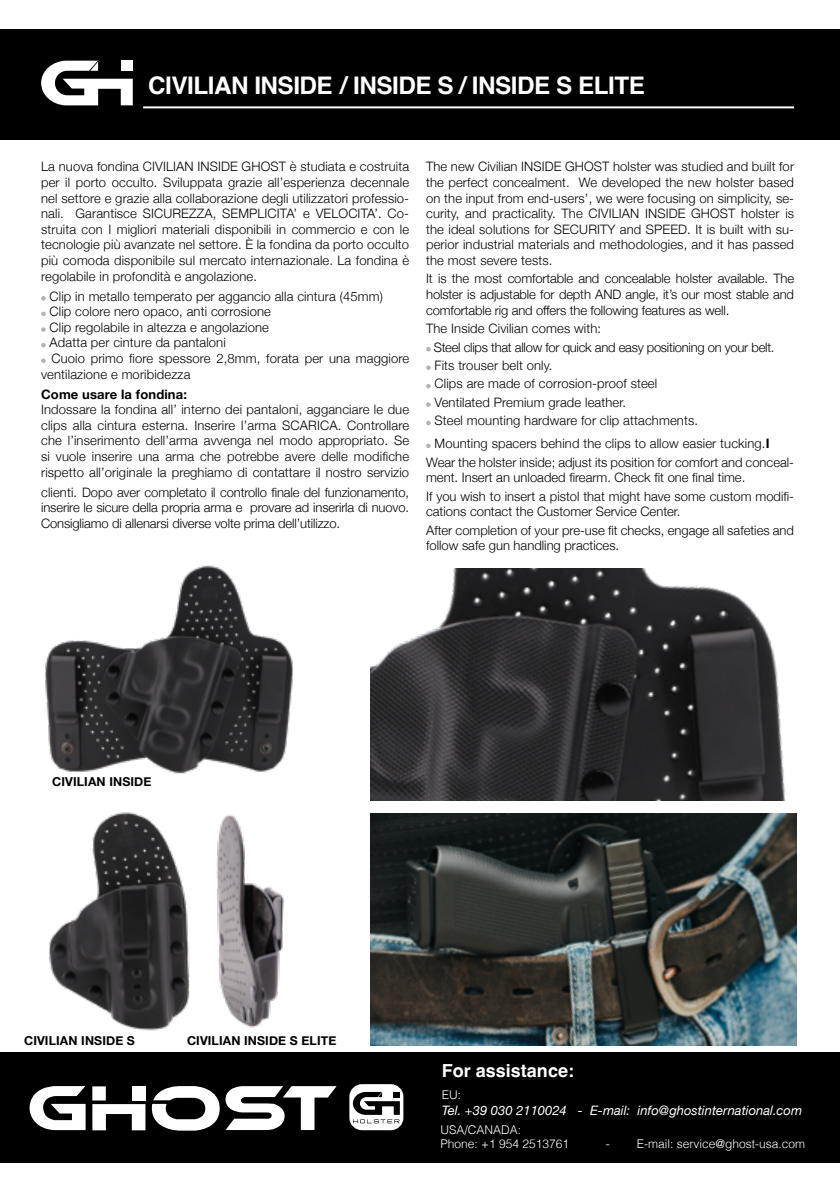
<style>
.page{position:relative;width:840px;height:1191px;background:#fff}
.page>*{position:absolute;margin:0;border:0;box-sizing:border-box;transform-origin:0 0}
.t1{font:700 24.2px "Helvetica";letter-spacing:-.02em;color:#fff}
.t2{font:700 18px "Helvetica";color:#fff}
.t3{font:300 13px/15.6px "Helvetica Neue";letter-spacing:.01em;color:#000;text-align:justify}
.t4{font:italic 13px "Helvetica Neue";color:#fff}
.t5{font:700 13px "Helvetica Neue";letter-spacing:.01em;color:#000}
.t6{font:700 12.2px "Helvetica Neue";letter-spacing:.01em;color:#000}
.t7{font:300 12px/14.4px "Helvetica";color:#fff}
.s1{font-weight:700}
</style>
<div class="page">
<div style="left:0;top:29px;width:839px;height:111px;background:#000"></div>
<div style="left:0;top:1052px;width:839px;height:110px;background:#000"></div>
<hr style="left:143px;top:106px;width:650px;height:2px;background:#fff">
<svg style="left:41px;top:61px;width:92px;height:44px"></svg>
<div style="left:121px;top:61px;width:12px;height:10px;background:#fff"></div>
<div style="left:349px;top:1084px;width:54px;height:46px;border:12px solid #fff;border-radius:7px"></div>
<svg style="left:353px;top:1092px;width:46px;height:31px"></svg>
<svg style="left:30px;top:1086px;width:56px;height:44px"></svg>
<div style="left:132px;top:1086px;width:13px;height:14px;background:#fff"></div>
<div style="left:92px;top:1086px;width:14px;height:14px;background:#fff"></div>
<svg style="left:92px;top:1104px;width:53px;height:26px"></svg>
<svg style="left:152px;top:1086px;width:184px;height:44px"></svg>
<svg style="left:41px;top:296px;width:5px;height:5px"></svg>
<svg style="left:41px;top:312px;width:5px;height:4px"></svg>
<svg style="left:41px;top:327px;width:5px;height:5px"></svg>
<svg style="left:41px;top:343px;width:5px;height:4px"></svg>
<svg style="left:41px;top:358px;width:5px;height:5px"></svg>
<svg style="left:426px;top:347px;width:4px;height:4px"></svg>
<svg style="left:426px;top:365px;width:4px;height:5px"></svg>
<svg style="left:426px;top:384px;width:4px;height:4px"></svg>
<svg style="left:426px;top:402px;width:4px;height:5px"></svg>
<svg style="left:426px;top:421px;width:4px;height:4px"></svg>
<svg style="left:426px;top:443px;width:4px;height:5px"></svg>
<img style="left:370px;top:568px;width:416px;height:232px">
<img style="left:370px;top:813px;width:425px;height:232px">
<img style="left:45px;top:565px;width:248px;height:208px">
<img style="left:49px;top:812px;width:122px;height:218px">
<img style="left:171px;top:814px;width:113px;height:214px">
<h1 class="t1" style="left:148px;top:70px;width:498px">CIVILIAN INSIDE / INSIDE S / INSIDE S ELITE</h1>
<p class="t3" style="left:41px;top:158px;width:369px">La nuova fondina CIVILIAN INSIDE GHOST è studiata e costruita per il porto occulto. Sviluppata grazie all’esperienza decennale nel settore e grazie alla collaborazione degli utilizzatori professio&shy;nali. Garantisce SICUREZZA, SEMPLICITA’ e VELOCITA’. Co&shy;struita con I migliori materiali disponibili in commercio e con le tecnologie più avanzate nel settore. È la fondina da porto occulto più comoda disponibile sul mercato internazionale. La fondina è regolabile in profondità e angolazione.</p>
<p class="t3" style="left:50px;top:287px;width:334px">Clip in metallo temperato per aggancio alla cintura (45mm)</p>
<p class="t3" style="left:50px;top:303px;width:223px">Clip colore nero opaco, anti corrosione</p>
<p class="t3" style="left:50px;top:318px;width:221px">Clip regolabile in altezza e angolazione</p>
<p class="t3" style="left:50px;top:334px;width:178px">Adatta per cinture da pantaloni</p>
<p class="t3" style="left:51px;top:350px;width:359px">Cuoio primo fiore spessore 2,8mm, forata per una maggiore</p>
<p class="t3" style="left:41px;top:365px;width:151px">ventilazione e moribidezza</p>
<p class="t5" style="left:41px;top:384px;width:147px">Come usare la fondina:</p>
<p class="t3" style="left:41px;top:401px;width:369px">Indossare la fondina all’ interno dei pantaloni, agganciare le due clips alla cintura esterna. Inserire l’arma SCARICA. Controllare che l’inserimento dell’arma avvenga nel modo appropriato. Se si vuole inserire una arma che potrebbe avere delle modifiche rispetto all’originale la preghiamo di contattare il nostro servizio</p>
<p class="t3" style="left:41px;top:483px;width:369px">clienti. Dopo aver completato il controllo finale del funzionamento, inserire le sicure della propria arma e provare ad inserirla di nuovo.<br>Consigliamo di allenarsi diverse volte prima dell’utilizzo.</p>
<p class="t3" style="left:426px;top:158px;width:369px">The new Civilian INSIDE GHOST holster was studied and built for the perfect concealment. We developed the new holster based on the input from end-users’, we were focusing on simplicity, se&shy;curity, and practicality. The CIVILIAN INSIDE GHOST holster is the ideal solutions for SECURITY and SPEED. It is built with su&shy;perior industrial materials and methodologies, and it has passed the most severe tests.</p>
<p class="t3" style="left:426px;top:270px;width:369px">It is the most comfortable and concealable holster available. The holster is adjustable for depth AND angle, it’s our most stable and comfortable rig and offers the following features as well.</p>
<p class="t3" style="left:433px;top:318px;width:342px;line-height:18.4px;text-align:left;text-indent:-8px">The Inside Civilian comes with:<br>Steel clips that allow for quick and easy positioning on your belt.<br>Fits trouser belt only.<br>Clips are made of corrosion-proof steel<br>Ventilated Premium grade leather.<br>Steel mounting hardware for clip attachments.</p>
<p class="t3" style="left:426px;top:433px;width:369px;line-height:18.4px;text-indent:8px">Mounting spacers behind the clips to allow easier tucking.<span class="s1">I<br></span>Wear the holster inside; adjust its position for comfort and conceal-</p>
<p class="t3" style="left:426px;top:467px;width:369px;line-height:18.4px">ment. Insert an unloaded firearm. Check fit one final time.<br>If you wish to insert a pistol that might have some custom modifi-</p>
<p class="t3" style="left:426px;top:501px;width:369px;line-height:18.4px">cations contact the Customer Service Center.<br>After completion of your pre-use fit checks, engage all safeties and</p>
<p class="t3" style="left:426px;top:537px;width:194px">follow safe gun handling practices.</p>
<p class="t6" style="left:52px;top:771px;width:101px">CIVILIAN INSIDE</p>
<p class="t6" style="left:24px;top:1031px;width:112px">CIVILIAN INSIDE S</p>
<p class="t6" style="left:187px;top:1031px;width:151px">CIVILIAN INSIDE S ELITE</p>
<h2 class="t2" style="left:441px;top:1060px;width:134px">For assistance:</h2>
<p class="t7" style="left:441px;top:1086px;width:21px">EU:</p>
<p class="t4" style="left:441px;top:1100px;width:361px">Tel. +39 030 2110024 - E-mail: info@ghostinternational.com</p>
<p class="t7" style="left:440px;top:1121px;width:130px">USA/CANADA:<br>Phone: +1 954 2513761</p>
<p class="t7" style="left:605px;top:1135px;width:200px">- E-mail: service@ghost-usa.com</p>
</div>
